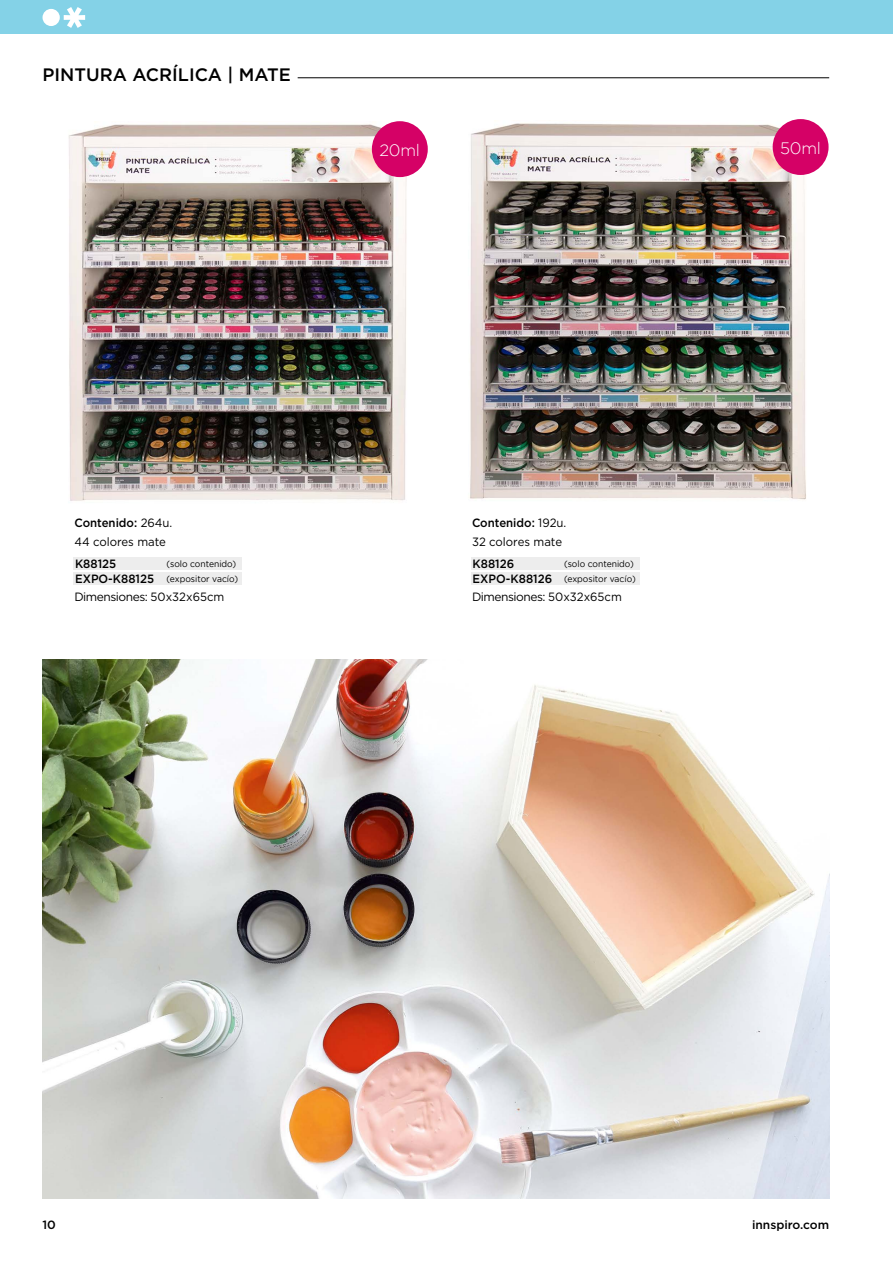
<style>
.page{position:relative;width:893px;height:1263px;background:#fff}
.page>*{position:absolute;margin:0;border:0;box-sizing:border-box;transform-origin:0 0}
.t1{font:500 18px "Gotham";color:#000}
.t2{font:300 16.5px "Gotham";letter-spacing:-.01em;color:#fff}
.t3{font:12px/19.5px "Gotham";color:#000;scale:.95 1}
.t4{font:12px "Gotham";letter-spacing:-.04em;color:#000}
.t5{font:500 12px/15px "Gotham";color:#000;scale:.95 1}
.t6{font:500 12px "Gotham";color:#000}
.t7{font:9px/15px "Gotham";color:#000;scale:.95 1}
.s1{font-weight:500}
</style>
<div class="page">
<div style="left:0;top:0;width:893px;height:34px;background:#84d2e7"></div>
<div style="left:43px;top:9px;width:17px;height:17px;background:#fff;border-radius:50%"></div>
<svg style="left:64px;top:7px;width:21px;height:21px"></svg>
<img style="left:43px;top:660px;width:786px;height:539px">
<img style="left:470px;top:120px;width:351px;height:380px">
<hr style="left:298px;top:77px;width:531px;height:1px;background:#000">
<img style="left:68px;top:121px;width:359px;height:380px">
<div style="left:73px;top:558px;width:169px;height:12px;background:#ededed"></div>
<div style="left:73px;top:572px;width:169px;height:13px;background:#ededed"></div>
<div style="left:471px;top:558px;width:168px;height:12px;background:#ededed"></div>
<div style="left:471px;top:572px;width:168px;height:13px;background:#ededed"></div>
<div style="left:372px;top:121px;width:56px;height:56px;background:#d50166;border-radius:50%"></div>
<div style="left:773px;top:119px;width:55px;height:56px;background:#d50166;border-radius:50%"></div>
<h1 class="t1" style="left:43px;top:65px;width:250px">PINTURA ACRÍLICA | MATE</h1>
<h2 class="t2" style="left:379px;top:141px;width:42px">20ml</h2>
<h2 class="t2" style="left:780px;top:139px;width:43px">50ml</h2>
<h3 class="t3" style="left:74px;top:512px;width:105px"><span class="s1">Contenido:</span> 264u.<br>44 colores mate</h3>
<h3 class="t3" style="left:472px;top:512px;width:101px"><span class="s1">Contenido:</span> 192u.<br>32 colores mate</h3>
<h3 class="t5" style="left:75px;top:555px;width:85px">K88125<br>EXPO-K88125</h3>
<p class="t7" style="left:166px;top:556px;width:77px">(solo contenido) (expositor vacío)</p>
<h3 class="t5" style="left:473px;top:555px;width:85px">K88126<br>EXPO-K88126</h3>
<p class="t7" style="left:564px;top:556px;width:77px">(solo contenido) (expositor vacío)</p>
<h3 class="t4" style="left:74px;top:590px;width:151px">Dimensiones: 50x32x65cm</h3>
<h3 class="t4" style="left:472px;top:590px;width:151px">Dimensiones: 50x32x65cm</h3>
<h3 class="t6" style="left:43px;top:1218px;width:15px">10</h3>
<h3 class="t6" style="left:752px;top:1218px;width:79px">innspiro.com</h3>
</div>
